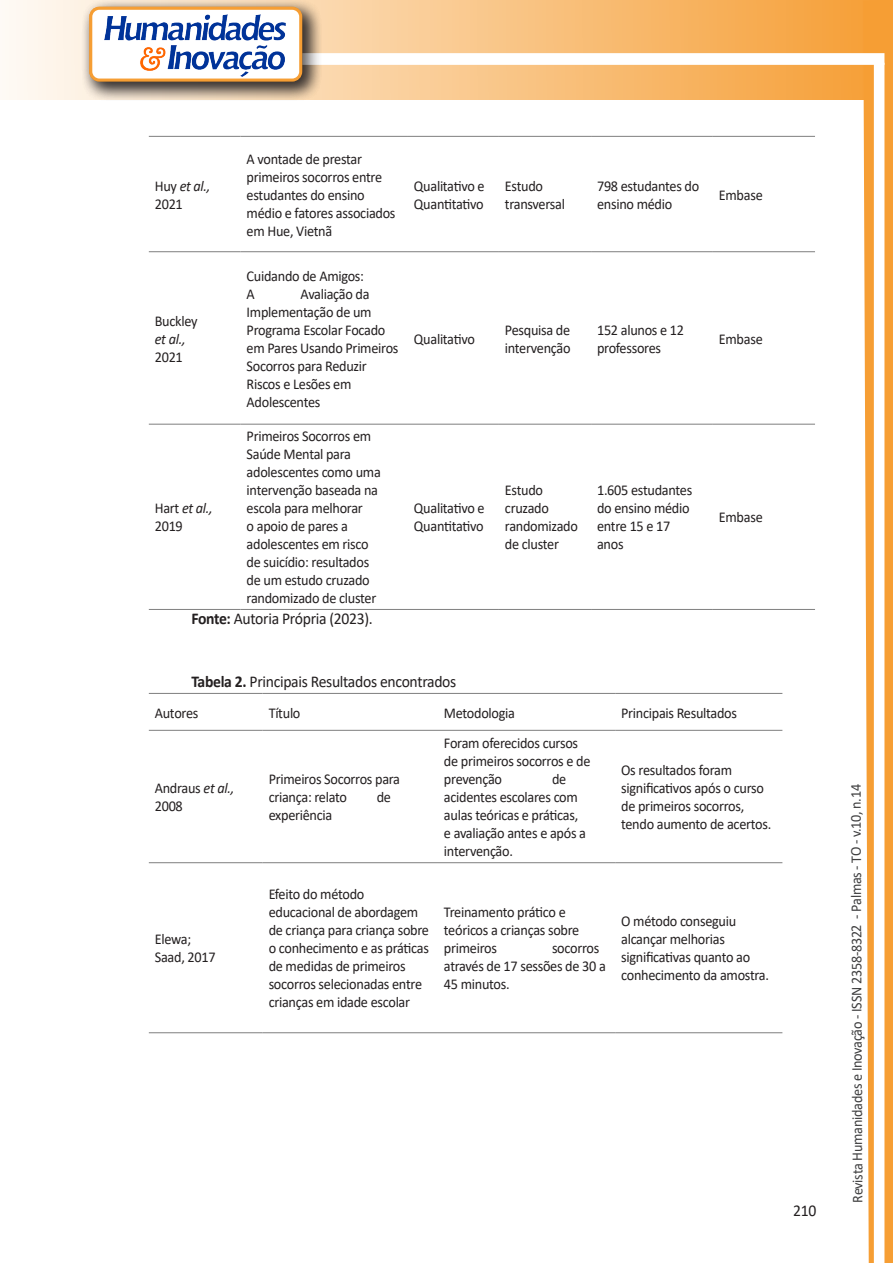
<style>
.page{position:relative;width:893px;height:1263px;background:#fff}
.page>*{position:absolute;margin:0;border:0;box-sizing:border-box;transform-origin:0 0}
.texto{font:16.5px "Calibri";letter-spacing:-.02em;color:#231f20;scale:.95 1}
.texto-2{font:15px/18px "Calibri";letter-spacing:-.02em;color:#231f20;scale:.95 1}
.t1{font:15px "Calibri";letter-spacing:-.025em;color:#3e3e3f;scale:.95 1}
.texto-3{font:italic 15px "Calibri";color:#231f20;scale:.95 1}
.s1{font-style:italic}
.s2{font-weight:700}
</style>
<div class="page">
<svg style="left:5px;top:0;width:858px;height:100px;background:#f9c484"></svg>
<div style="left:302px;top:53px;width:582px;height:12px;background:#fff;border:2px solid #fff"></div>
<svg style="left:863px;top:0;width:30px;height:1263px"></svg>
<div style="left:81px;top:0;width:241px;height:102px;background:#231f20;opacity:.75"></div>
<div style="left:91px;top:8px;width:210px;height:72px;background:#fff;border-radius:9px"></div>
<img style="left:104px;top:14px;width:181px;height:62px">
<div style="left:89px;top:7px;width:213px;height:75px;border:3px solid #f69e34;border-radius:9px"></div>
<hr style="left:149px;top:136px;width:92px;height:1px;background:#7f7f7f">
<hr style="left:241px;top:136px;width:167px;height:1px;background:#7f7f7f">
<hr style="left:408px;top:136px;width:91px;height:1px;background:#7f7f7f">
<hr style="left:499px;top:136px;width:92px;height:1px;background:#7f7f7f">
<hr style="left:591px;top:136px;width:122px;height:1px;background:#7f7f7f">
<hr style="left:713px;top:136px;width:102px;height:1px;background:#7f7f7f">
<hr style="left:149px;top:251px;width:92px;height:1px;background:#7f7f7f">
<hr style="left:241px;top:251px;width:167px;height:1px;background:#7f7f7f">
<hr style="left:408px;top:251px;width:91px;height:1px;background:#7f7f7f">
<hr style="left:499px;top:251px;width:92px;height:1px;background:#7f7f7f">
<hr style="left:591px;top:251px;width:122px;height:1px;background:#7f7f7f">
<hr style="left:713px;top:251px;width:102px;height:1px;background:#7f7f7f">
<hr style="left:149px;top:424px;width:92px;height:1px;background:#7f7f7f">
<hr style="left:241px;top:424px;width:167px;height:1px;background:#7f7f7f">
<hr style="left:408px;top:424px;width:91px;height:1px;background:#7f7f7f">
<hr style="left:499px;top:424px;width:92px;height:1px;background:#7f7f7f">
<hr style="left:591px;top:424px;width:122px;height:1px;background:#7f7f7f">
<hr style="left:713px;top:424px;width:102px;height:1px;background:#7f7f7f">
<hr style="left:149px;top:609px;width:92px;height:1px;background:#7f7f7f">
<hr style="left:241px;top:609px;width:167px;height:1px;background:#7f7f7f">
<hr style="left:408px;top:609px;width:91px;height:1px;background:#7f7f7f">
<hr style="left:499px;top:609px;width:92px;height:1px;background:#7f7f7f">
<hr style="left:591px;top:609px;width:122px;height:1px;background:#7f7f7f">
<hr style="left:713px;top:609px;width:102px;height:1px;background:#7f7f7f">
<hr style="left:149px;top:693px;width:114px;height:1px;background:#7f7f7f">
<hr style="left:263px;top:693px;width:175px;height:1px;background:#7f7f7f">
<hr style="left:438px;top:693px;width:177px;height:1px;background:#7f7f7f">
<hr style="left:615px;top:693px;width:167px;height:1px;background:#7f7f7f">
<hr style="left:149px;top:730px;width:114px;height:1px;background:#7f7f7f">
<hr style="left:263px;top:730px;width:175px;height:1px;background:#7f7f7f">
<hr style="left:438px;top:730px;width:177px;height:1px;background:#7f7f7f">
<hr style="left:615px;top:730px;width:167px;height:1px;background:#7f7f7f">
<hr style="left:149px;top:862px;width:114px;height:1px;background:#7f7f7f">
<hr style="left:263px;top:862px;width:175px;height:1px;background:#7f7f7f">
<hr style="left:438px;top:862px;width:177px;height:1px;background:#7f7f7f">
<hr style="left:615px;top:862px;width:167px;height:1px;background:#7f7f7f">
<hr style="left:149px;top:1032px;width:114px;height:1px;background:#7f7f7f">
<hr style="left:263px;top:1032px;width:175px;height:1px;background:#7f7f7f">
<hr style="left:438px;top:1032px;width:177px;height:1px;background:#7f7f7f">
<hr style="left:615px;top:1032px;width:167px;height:1px;background:#7f7f7f">
<p class="texto-2" style="left:155px;top:176px;width:60px">Huy <span class="s1">et al.,<br></span>2021</p>
<p class="texto-2" style="left:155px;top:311px;width:47px">Buckley</p>
<p class="texto-3" style="left:155px;top:328px;width:34px">et al.,</p>
<p class="texto-2" style="left:155px;top:347px;width:31px">2021</p>
<p class="texto-2" style="left:155px;top:499px;width:63px">Hart <span class="s1">et al.,<br></span>2019</p>
<p class="texto-2" style="left:247px;top:149px;width:158px">A vontade de prestar primeiros socorros entre estudantes do ensino médio e fatores associados em Hue, Vietnã</p>
<p class="texto-2" style="left:247px;top:266px;width:125px">Cuidando de Amigos:</p>
<p class="texto-2" style="left:247px;top:284px;width:10px">A</p>
<p class="texto-2" style="left:247px;top:284px;width:161px;text-indent:54px">Avaliação da<br>Implementação de um<br>Programa Escolar Focado em Pares Usando Primeiros</p>
<p class="texto-2" style="left:247px;top:356px;width:128px">Socorros para Reduzir<br>Riscos e Lesões em</p>
<p class="texto-2" style="left:247px;top:392px;width:79px">Adolescentes</p>
<p class="texto-2" style="left:247px;top:427px;width:143px">Primeiros Socorros em<br>Saúde Mental para adolescentes como uma intervenção baseada na escola para melhorar<br>o apoio de pares a adolescentes em risco de suicídio: resultados de um estudo cruzado randomizado de cluster</p>
<p class="texto" style="left:191px;top:607px;width:193px"><span class="s2">Fonte:</span> Autoria Própria (2023).</p>
<p class="texto-2" style="left:414px;top:176px;width:76px">Qualitativo e<br>Quantitativo</p>
<p class="texto-2" style="left:505px;top:176px;width:65px">Estudo transversal</p>
<p class="texto-2" style="left:597px;top:176px;width:109px">798 estudantes do ensino médio</p>
<p class="texto-2" style="left:719px;top:185px;width:48px">Embase</p>
<p class="texto-2" style="left:414px;top:329px;width:66px">Qualitativo</p>
<p class="texto-2" style="left:505px;top:320px;width:71px">Pesquisa de intervenção</p>
<p class="texto-2" style="left:597px;top:320px;width:93px">152 alunos e 12 professores</p>
<p class="texto-2" style="left:719px;top:329px;width:48px">Embase</p>
<p class="texto-2" style="left:414px;top:499px;width:76px">Qualitativo e<br>Quantitativo</p>
<p class="texto-2" style="left:505px;top:481px;width:48px">Estudo cruzado</p>
<p class="texto-2" style="left:505px;top:517px;width:78px">randomizado de cluster</p>
<p class="texto-2" style="left:597px;top:481px;width:102px">1.605 estudantes do ensino médio entre 15 e 17</p>
<p class="texto-2" style="left:597px;top:535px;width:29px">anos</p>
<p class="texto-2" style="left:719px;top:508px;width:48px">Embase</p>
<p class="texto" style="left:191px;top:670px;width:280px"><span class="s2">Tabela 2.</span> Principais Resultados encontrados</p>
<p class="texto-2" style="left:155px;top:703px;width:47px">Autores</p>
<p class="texto-2" style="left:269px;top:703px;width:35px">Título</p>
<p class="texto-2" style="left:444px;top:703px;width:76px">Metodologia</p>
<p class="texto-2" style="left:621px;top:703px;width:124px">Principais Resultados</p>
<p class="texto-2" style="left:155px;top:779px;width:85px">Andraus <span class="s1">et al.,<br></span>2008</p>
<p class="texto-2" style="left:269px;top:770px;width:140px">Primeiros Socorros para criança: relato</p>
<p class="texto-2" style="left:377px;top:788px;width:17px">de</p>
<p class="texto-2" style="left:269px;top:806px;width:69px">experiência</p>
<p class="texto-2" style="left:155px;top:930px;width:40px">Elewa;</p>
<p class="texto-2" style="left:155px;top:948px;width:65px">Saad, 2017</p>
<p class="texto-2" style="left:269px;top:885px;width:170px">Efeito do método educacional de abordagem de criança para criança sobre o conhecimento e as práticas de medidas de primeiros socorros selecionadas entre</p>
<p class="texto-2" style="left:269px;top:993px;width:150px">crianças em idade escolar</p>
<p class="texto-2" style="left:444px;top:734px;width:156px">Foram oferecidos cursos de primeiros socorros e de prevenção</p>
<p class="texto-2" style="left:444px;top:770px;width:151px;text-indent:108px">de acidentes escolares com aulas teóricas e práticas, e avaliação antes e após a intervenção.</p>
<p class="texto-2" style="left:621px;top:761px;width:160px">Os resultados foram significativos após o curso de primeiros socorros, tendo aumento de acertos.</p>
<p class="texto-2" style="left:444px;top:903px;width:144px">Treinamento prático e teóricos a crianças sobre primeiros</p>
<p class="texto-2" style="left:444px;top:939px;width:172px;text-indent:108px">socorros através de 17 sessões de 30 a<br>45 minutos.</p>
<p class="texto-2" style="left:621px;top:912px;width:157px">O método conseguiu alcançar melhorias significativas quanto ao conhecimento da amostra.</p>
<p class="texto" style="left:793px;top:1199px;width:26px">210</p>
<p class="t1" style="left:846px;top:1203px;width:442px;rotate:-90deg">Revista Humanidades e Inovação - ISSN 2358-8322 - Palmas - TO - v.10, n.14</p>
</div>
